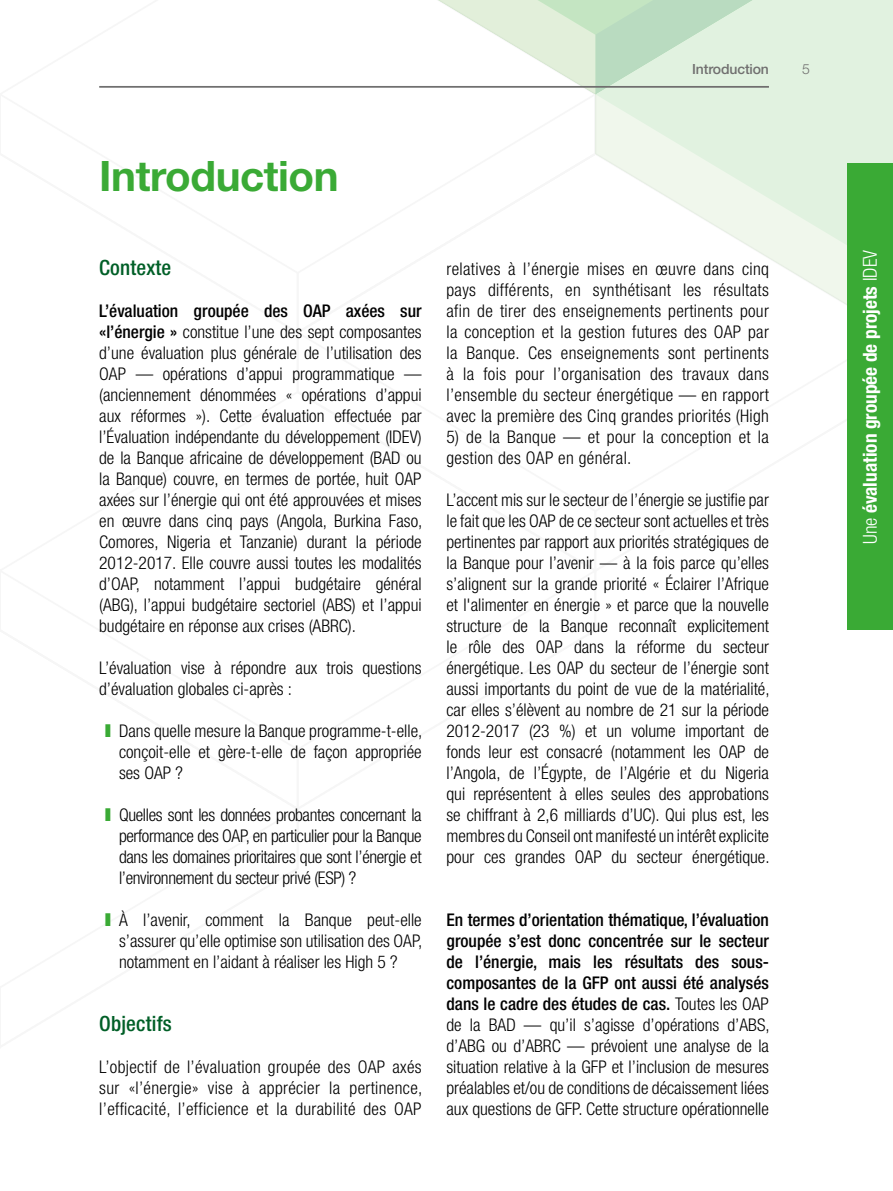
<style>
.page{position:relative;width:893px;height:1191px;background:#fff}
.page>*{position:absolute;margin:0;border:0;box-sizing:border-box;transform-origin:0 0}
.t1{font:700 42px "Helvetica Neue LT Std";letter-spacing:-.01em;color:#3aaa35}
.t2{font:500 condensed 21px "Helvetica Neue LT Std";letter-spacing:.01em;color:#005f27}
.t3{font:700 condensed 19.25px "Helvetica Neue LT Std";color:#fff}
.t4{font:300 condensed 17.5px/21px "Helvetica Neue LT Std";color:#000;text-align:justify}
.t5{font:300 condensed 17.5px/21px "Helvetica Neue LT Std";letter-spacing:.02em;color:#000}
.t6{font:500 14px "Helvetica Neue LT Std";letter-spacing:-.01em;color:#706f6f}
.t7{font:300 14px "Helvetica Neue LT Std";color:#706f6f}
.s1{font-weight:500}
.s2{font-weight:900;font-stretch:normal;font-size:24.5px;color:#3aaa35}
.s3{font-weight:300}
</style>
<div class="page">
<svg style="left:438px;top:0;width:455px;height:305px"></svg>
<hr style="left:99px;top:86px;width:670px;height:2px;background:#706f6f">
<div style="left:847px;top:164px;width:46px;height:466px;background:#3aaa35"></div>
<p class="t6" style="left:692px;top:61px;width:78px">Introduction</p>
<p class="t7" style="left:802px;top:61px;width:9px">5</p>
<h1 class="t1" style="left:99px;top:150px;width:241px">Introduction</h1>
<p class="t2" style="left:99px;top:255px;width:74px">Contexte</p>
<p class="t4" style="left:99px;top:300px;width:325px"><span class="s1">L’évaluation groupée des OAP axées sur «l’énergie »</span> constitue l’une des sept composantes d’une évaluation plus générale de l’utilisation des OAP — opérations d’appui programmatique — (anciennement dénommées « opérations d’appui aux réformes »). Cette évaluation effectuée par l’Évaluation indépendante du développement (IDEV) de la Banque africaine de développement (BAD ou la Banque) couvre, en termes de portée, huit OAP axées sur l’énergie qui ont été approuvées et mises en œuvre dans cinq pays (Angola, Burkina Faso, Comores, Nigeria et Tanzanie) durant la période 2012-2017. Elle couvre aussi toutes les modalités d’OAP, notamment l’appui budgétaire général (ABG), l’appui budgétaire sectoriel (ABS) et l’appui budgétaire en réponse aux crises (ABRC).</p>
<p class="t4" style="left:99px;top:657px;width:324px">L’évaluation vise à répondre aux trois questions d’évaluation globales ci-après :</p>
<p class="t4" style="left:119px;top:720px;width:305px;text-indent:-15px"><span class="s2">ı</span> Dans quelle mesure la Banque programme-t-elle, conçoit-elle et gère-t-elle de façon appropriée ses OAP ?</p>
<p class="t4" style="left:119px;top:804px;width:304px;text-indent:-15px"><span class="s2">ı</span> Quelles sont les données probantes concernant la performance des OAP, en particulier pour la Banque dans les domaines prioritaires que sont l’énergie et l’environnement du secteur privé (ESP) ?</p>
<p class="t4" style="left:119px;top:909px;width:305px;text-indent:-15px"><span class="s2">ı</span> À l’avenir, comment la Banque peut-elle s’assurer qu’elle optimise son utilisation des OAP, notamment en l’aidant à réaliser les High 5 ?</p>
<p class="t2" style="left:99px;top:1011px;width:74px">Objectifs</p>
<p class="t4" style="left:99px;top:1056px;width:325px">L’objectif de l’évaluation groupée des OAP axés sur «l’énergie» vise à apprécier la pertinence, l’efficacité, l’efficience et la durabilité des OAP</p>
<p class="t4" style="left:446px;top:258px;width:324px">relatives à l’énergie mises en œuvre dans cinq pays différents, en synthétisant les résultats afin de tirer des enseignements pertinents pour la conception et la gestion futures des OAP par la Banque. Ces enseignements sont pertinents à la fois pour l’organisation des travaux dans l’ensemble du secteur énergétique — en rapport avec la première des Cinq grandes priorités (High</p>
<p class="t5" style="left:446px;top:426px;width:324px">5) de la Banque — et pour la conception et la gestion des OAP en général.</p>
<p class="t4" style="left:446px;top:489px;width:325px">L’accent mis sur le secteur de l’énergie se justifie par le fait que les OAP de ce secteur sont actuelles et très pertinentes par rapport aux priorités stratégiques de la Banque pour l’avenir — à la fois parce qu’elles s’alignent sur la grande priorité « Éclairer l’Afrique et l'alimenter en énergie » et parce que la nouvelle structure de la Banque reconnaît explicitement le rôle des OAP dans la réforme du secteur énergétique. Les OAP du secteur de l’énergie sont aussi importants du point de vue de la matérialité, car elles s’élèvent au nombre de 21 sur la période 2012-2017 (23 %) et un volume important de fonds leur est consacré (notamment les OAP de l’Angola, de l’Égypte, de l’Algérie et du Nigeria qui représentent à elles seules des approbations se chiffrant à 2,6 milliards d’UC). Qui plus est, les membres du Conseil ont manifesté un intérêt explicite pour ces grandes OAP du secteur énergétique.</p>
<p class="t4" style="left:446px;top:909px;width:325px"><span class="s1">En termes d’orientation thématique, l’évaluation groupée s’est donc concentrée sur le secteur de l’énergie, mais les résultats des sous&shy;composantes de la GFP ont aussi été analysés dans le cadre des études de cas.</span> Toutes les OAP de la BAD — qu’il s’agisse d’opérations d’ABS, d’ABG ou d’ABRC — prévoient une analyse de la situation relative à la GFP et l’inclusion de mesures préalables et/ou de conditions de décaissement liées aux questions de GFP. Cette structure opérationnelle</p>
<p class="t3" style="left:858px;top:544px;width:295px;rotate:-90deg"><span class="s3">Une</span> évaluation groupée de projets <span class="s3">IDEV</span></p>
</div>
